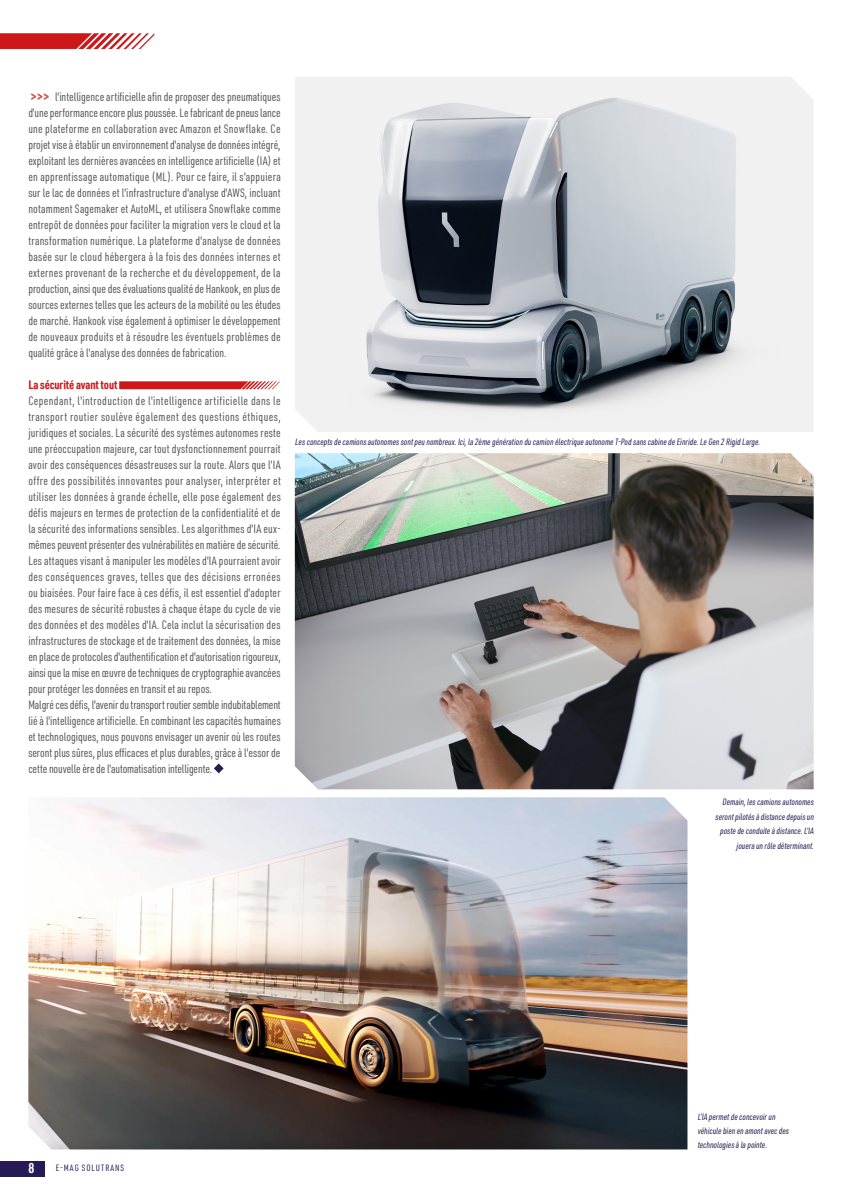
<style>
.page{position:relative;width:842px;height:1191px;background:#fff}
.page>*{position:absolute;margin:0;border:0;box-sizing:border-box;transform-origin:0 0}
.t1{font:900 15px "URWDIN Cond";color:#d74f38}
.t2{font:700 14px "URWDIN Cond";color:#fff}
.t3{font:12px/16px "URWDIN Cond";letter-spacing:.01em;color:#575756;text-align:justify}
.t4{font:700 12px "URWDIN Cond";letter-spacing:-.01em;color:#cd1719}
.t5{font:italic 9px/14.4px "URWDIN Cond";color:#261b54;text-align:right}
.t6{font:9px "URWDIN Cond";letter-spacing:.11em;color:#261b54}
</style>
<div class="page">
<svg style="left:119px;top:381px;width:161px;height:8px"></svg>
<svg style="left:214px;top:763px;width:10px;height:10px"></svg>
<img style="left:28px;top:797px;width:659px;height:352px">
<img style="left:295px;top:77px;width:518px;height:355px">
<img style="left:295px;top:453px;width:519px;height:336px">
<div style="left:0;top:1161px;width:45px;height:15px;background:#261b54"></div>
<svg style="left:0;top:33px;width:154px;height:16px"></svg>
<p class="t3" style="left:28px;top:88px;width:254px;text-indent:27px">l'intelligence artificielle afin de proposer des pneumatiques d'une performance encore plus poussée. Le fabricant de pneus lance une plateforme en collaboration avec Amazon et Snowflake. Ce projet vise à établir un environnement d'analyse de données intégré, exploitant les dernières avancées en intelligence artificielle (IA) et en apprentissage automatique (ML). Pour ce faire, il s'appuiera sur le lac de données et l'infrastructure d'analyse d'AWS, incluant notamment Sagemaker et AutoML, et utilisera Snowflake comme entrepôt de données pour faciliter la migration vers le cloud et la transformation numérique. La plateforme d'analyse de données basée sur le cloud hébergera à la fois des données internes et externes provenant de la recherche et du développement, de la production, ainsi que des évaluations qualité de Hankook, en plus de sources externes telles que les acteurs de la mobilité ou les études de marché. Hankook vise également à optimiser le développement de nouveaux produits et à résoudre les éventuels problèmes de qualité grâce à l'analyse des données de fabrication.</p>
<p class="t4" style="left:28px;top:377px;width:91px">La sécurité avant tout</p>
<p class="t3" style="left:28px;top:392px;width:254px;text-align:left">Cependant, l'introduction de l'intelligence artificielle dans le transport routier soulève également des questions éthiques, juridiques et sociales. La sécurité des systèmes autonomes reste une préoccupation majeure, car tout dysfonctionnement pourrait avoir des conséquences désastreuses sur la route. Alors que l'IA offre des possibilités innovantes pour analyser, interpréter et utiliser les données à grande échelle, elle pose également des défis majeurs en termes de protection de la confidentialité et de la sécurité des informations sensibles. Les algorithmes d'IA eux&shy;mêmes peuvent présenter des vulnérabilités en matière de sécurité.<br>Les attaques visant à manipuler les modèles d'IA pourraient avoir des conséquences graves, telles que des décisions erronées ou biaisées. Pour faire face à ces défis, il est essentiel d'adopter des mesures de sécurité robustes à chaque étape du cycle de vie des données et des modèles d'IA. Cela inclut la sécurisation des infrastructures de stockage et de traitement des données, la mise en place de protocoles d'authentification et d'autorisation rigoureux, ainsi que la mise en œuvre de techniques de cryptographie avancées pour protéger les données en transit et au repos.<br>Malgré ces défis, l'avenir du transport routier semble indubitablement lié à l'intelligence artificielle. En combinant les capacités humaines et technologiques, nous pouvons envisager un avenir où les routes seront plus sûres, plus efficaces et plus durables, grâce à l'essor de cette nouvelle ère de l'automatisation intelligente.</p>
<p class="t1" style="left:30px;top:86px;width:20px">&gt;&gt;&gt;</p>
<p class="t5" style="left:295px;top:434px;width:468px">Lesconceptsde camionsautonomessontpeu nombreux.Ici,la 2ème génération du camion électrique autonome T-Pod sanscabine de Einride.Le Gen 2 Rigid Large.</p>
<p class="t5" style="left:715px;top:794px;width:102px">Demain,lescamionsautonomes serontpilotésà distance depuisun poste de conduite à distance.L’IA jouera un rôle déterminant.</p>
<p class="t2" style="left:28px;top:1158px;width:7px">8</p>
<p class="t6" style="left:56px;top:1161px;width:70px">E-MAG SOLUTRANS</p>
<p class="t5" style="left:697px;top:1109px;width:95px;text-align:left">L’IA permetde concevoirun véhicule bien en amontavecdes technologiesà la pointe.</p>
</div>
